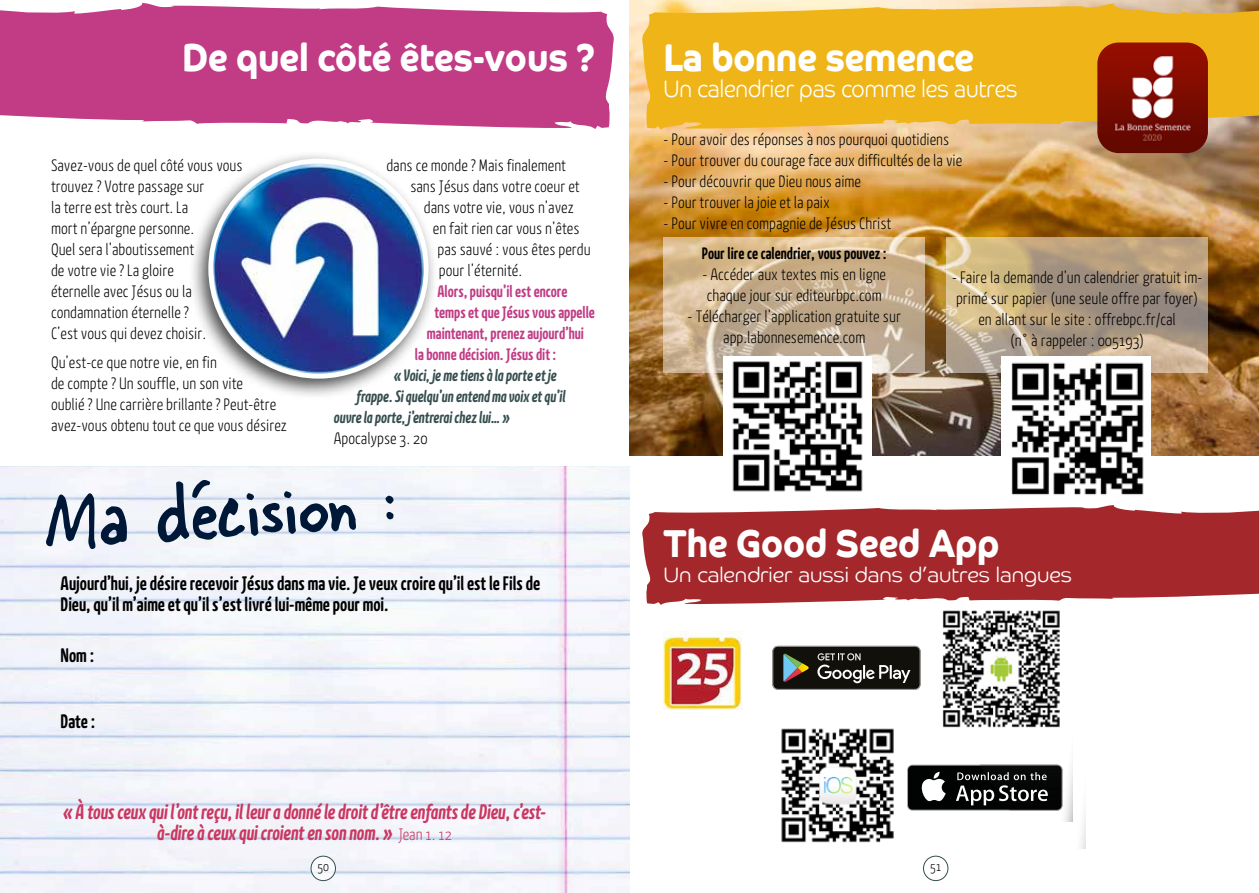
<style>
.page{position:relative;width:1259px;height:893px;background:#fff}
.page>*{position:absolute;margin:0;border:0;box-sizing:border-box;transform-origin:0 0}
.t1{font:90px "Skippy Sharp";color:#001838}
.t2{font:700 39px "Co Headline";color:#fff;scale:.89 1}
.t3{font:300 24px "Co Headline";color:#fff;scale:.89 1}
.t4{font:italic 700 21px/21px "Kava Pro";color:#ca3761;text-align:center}
.t5{font:300 21px "Co Headline";color:#fff}
.t6{font:700 19.5px/21px "Kava Pro";color:#000}
.t7{font:300 16.5px/21px "Kava Pro";color:#000}
.t8{font:700 16.5px "Kava Pro";color:#c03c85}
.t9{font:italic 700 16.5px "Kava Pro";color:#364e4f}
.t10{font:700 16.5px "Kava Pro";color:#000}
.t11{font:300 13.5px "Kava Pro";color:#000}
.s1{font-weight:300;font-style:normal;font-size:16.5px}
</style>
<div class="page">
<img style="left:629px;top:0;width:630px;height:455px">
<svg style="left:0;top:2px;width:614px;height:127px;background:#c85193"></svg>
<svg style="left:641px;top:3px;width:618px;height:127px;background:#eeb628"></svg>
<svg style="left:642px;top:505px;width:617px;height:100px;background:#ae4042"></svg>
<svg style="left:663px;top:237px;width:262px;height:136px;background:#ccb595"></svg>
<svg style="left:946px;top:237px;width:262px;height:136px;background:#baa588"></svg>
<div style="left:188px;top:150px;width:250px;height:250px;background:#000;opacity:.72"></div>
<img style="left:211px;top:162px;width:215px;height:214px">
<div style="left:208px;top:159px;width:220px;height:220px;border:5px solid #fff;border-radius:50%"></div>
<img style="left:0;top:467px;width:629px;height:426px">
<img style="left:1001px;top:356px;width:149px;height:139px">
<img style="left:723px;top:356px;width:149px;height:136px">
<div style="left:1063px;top:604px;width:17px;height:130px;background:#fff"></div>
<svg style="left:772px;top:646px;width:148px;height:44px;background:#383732"></svg>
<img style="left:942px;top:610px;width:117px;height:118px">
<svg style="left:907px;top:765px;width:155px;height:46px"></svg>
<div style="left:908px;top:766px;width:153px;height:44px;background:#010202;border-radius:4px"></div>
<svg style="left:921px;top:772px;width:24px;height:29px"></svg>
<img style="left:979px;top:765px;width:80px;height:1px">
<img style="left:1009px;top:810px;width:49px;height:1px">
<img style="left:1007px;top:809px;width:52px;height:1px">
<svg style="left:956px;top:772px;width:91px;height:33px"></svg>
<img style="left:781px;top:728px;width:113px;height:115px">
<div style="left:1059px;top:587px;width:13px;height:234px;background:#000;opacity:.5"></div>
<img style="left:663px;top:632px;width:78px;height:78px">
<img style="left:1097px;top:43px;width:111px;height:110px">
<div style="left:311px;top:856px;width:24px;height:25px;background:#fff;border-radius:50%"></div>
<div style="left:311px;top:856px;width:25px;height:25px;border:1px solid #364e4f;border-radius:50%"></div>
<div style="left:923px;top:856px;width:25px;height:25px;border:1px solid #364e4f;border-radius:50%"></div>
<h2 class="t2" style="left:182px;top:35px;width:466px">De quel côté êtes-vous ?</h2>
<h2 class="t2" style="left:663px;top:35px;width:350px">La bonne semence</h2>
<h3 class="t3" style="left:663px;top:74px;width:399px">Un calendrier pas comme les autres</h3>
<p class="t7" style="left:51px;top:154px;width:193px">Savez-vous de quel côté vous vous trouvez ? Votre passage sur<br>la terre est très court. La<br>mort n’épargne personne.<br>Quel sera l’aboutissement<br>de votre vie ? La gloire<br>éternelle avec Jésus ou la condamnation éternelle ?<br>C’est vous qui devez choisir.</p>
<p class="t7" style="left:51px;top:351px;width:237px">Qu’est-ce que notre vie, en fin<br>de compte ? Un souffle, un son vite<br>oublié ? Une carrière brillante ? Peut-être avez-vous obtenu tout ce que vous désirez</p>
<p class="t7" style="left:386px;top:154px;width:181px">dans ce monde ? Mais finalement</p>
<p class="t7" style="left:410px;top:175px;width:171px">sans Jésus dans votre coeur et</p>
<p class="t7" style="left:424px;top:196px;width:151px">dans votre vie, vous n’avez</p>
<p class="t7" style="left:433px;top:217px;width:148px">en fait rien car vous n’êtes</p>
<p class="t7" style="left:437px;top:238px;width:155px">pas sauvé : vous êtes perdu</p>
<p class="t7" style="left:439px;top:259px;width:85px">pour l’éternité.</p>
<p class="t8" style="left:437px;top:280px;width:131px">Alors, puisqu’il est encore</p>
<p class="t8" style="left:434px;top:301px;width:162px">temps et que Jésus vous appelle</p>
<p class="t8" style="left:427px;top:322px;width:158px">maintenant, prenez aujourd’hui</p>
<p class="t8" style="left:415px;top:343px;width:143px">la bonne décision. Jésus dit :</p>
<p class="t9" style="left:394px;top:364px;width:164px">« Voici, je me tiens à la porte et je</p>
<p class="t9" style="left:356px;top:385px;width:211px">frappe. Si quelqu’un entend ma voix et qu’il</p>
<p class="t9" style="left:334px;top:406px;width:177px">ouvre la porte, j’entrerai chez lui… »</p>
<p class="t7" style="left:334px;top:427px;width:95px">Apocalypse 3. 20</p>
<h1 class="t1" style="left:40px;top:455px;width:355px;rotate:-3deg">Ma décision :</h1>
<p class="t6" style="left:61px;top:573px;width:481px">Aujourd’hui, je désire recevoir Jésus dans ma vie. Je veux croire qu’il est le Fils de<br>Dieu, qu’il m’aime et qu’il s’est livré lui-même pour moi.</p>
<p class="t6" style="left:61px;top:645px;width:35px">Nom :</p>
<p class="t6" style="left:61px;top:711px;width:36px">Date :</p>
<p class="t7" style="left:663px;top:128px;width:287px">- Pour avoir des réponses à nos pourquoi quotidiens</p>
<p class="t7" style="left:663px;top:149px;width:300px">- Pour trouver du courage face aux difficultés de la vie</p>
<p class="t7" style="left:663px;top:170px;width:199px">- Pour découvrir que Dieu nous aime</p>
<p class="t7" style="left:663px;top:191px;width:168px">- Pour trouver la joie et la paix</p>
<p class="t7" style="left:663px;top:212px;width:229px">- Pour vivre en compagnie de Jésus Christ</p>
<p class="t10" style="left:702px;top:243px;width:186px">Pour lire ce calendrier, vous pouvez :</p>
<p class="t7" style="left:702px;top:263px;width:185px">- Accéder aux textes mis en ligne chaque jour sur editeurbpc.com</p>
<p class="t7" style="left:687px;top:305px;width:215px;text-align:center">- Télécharger l’application gratuite sur app.labonnesemence.com</p>
<p class="t7" style="left:952px;top:266px;width:252px;text-align:center">- Faire la demande d’un calendrier gratuit im&shy;primé sur papier (une seule offre par foyer) en allant sur le site : offrebpc.fr/cal<br>(n° à rappeler : 005193)</p>
<h2 class="t2" style="left:663px;top:521px;width:379px">The Good Seed App</h2>
<p class="t5" style="left:663px;top:563px;width:410px">Un calendrier aussi dans d’autres langues</p>
<p class="t4" style="left:63px;top:800px;width:484px">« À tous ceux qui l’ont reçu, il leur a donné le droit d’être enfants de Dieu, c’est&shy;à-dire à ceux qui croient en son nom. » <span class="s1">Jean 1. 12</span></p>
<p class="t11" style="left:317px;top:858px;width:13px">50</p>
<p class="t11" style="left:930px;top:858px;width:12px">51</p>
</div>
